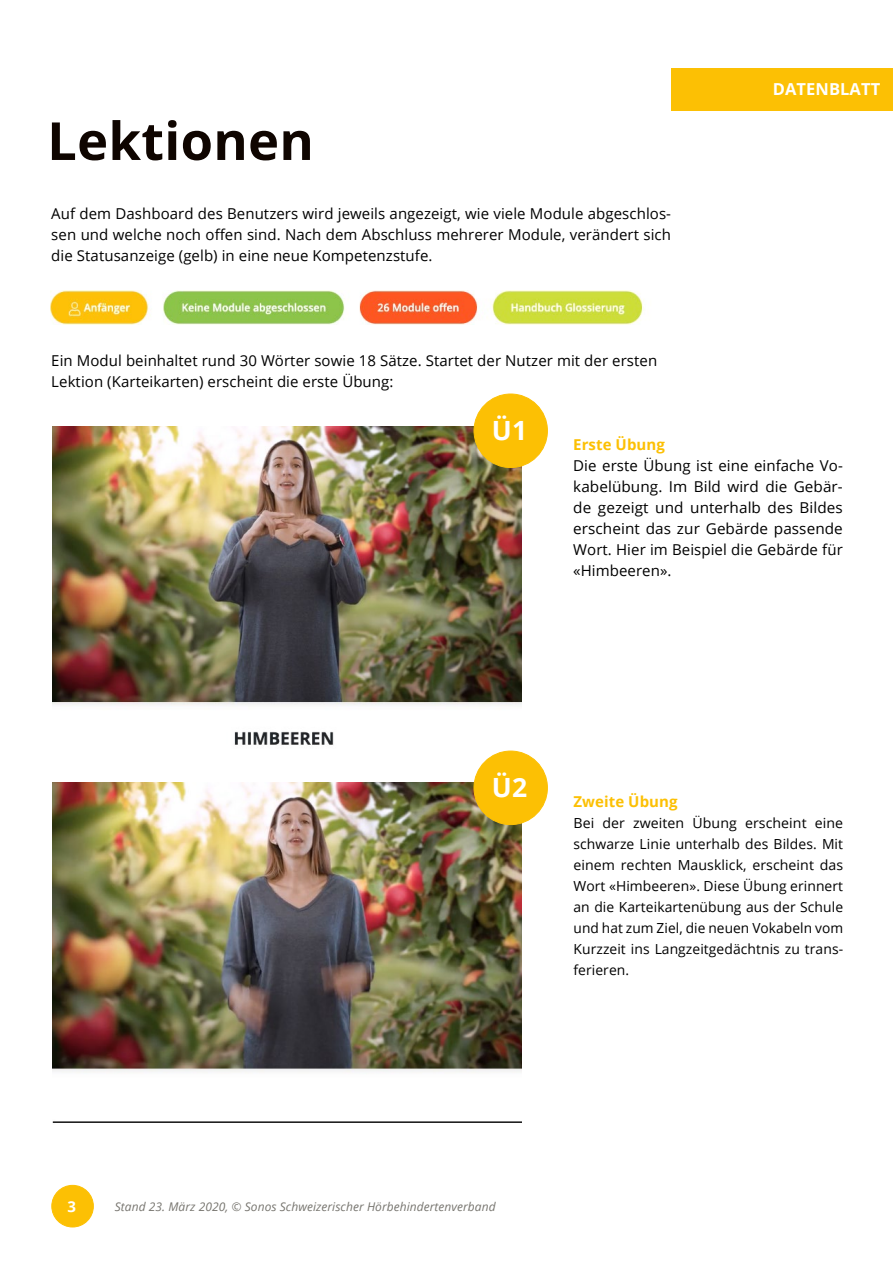
<style>
.page{position:relative;width:893px;height:1263px;background:#fff}
.page>*{position:absolute;margin:0;border:0;box-sizing:border-box;transform-origin:0 0}
.t1{font:700 52.5px "Open Sans";letter-spacing:.005em;color:#0f0500}
.t2{font:700 26.55px "Open Sans";color:#fff}
.t3{font:700 16.5px "Open Sans";letter-spacing:.005em;color:#fff}
.t4{font:15px/21px "Open Sans";letter-spacing:.005em;color:#000;text-align:justify}
.t5{font:700 15px "Open Sans";letter-spacing:.005em;color:#fcc004}
.t6{font:700 15px "Open Sans";color:#fff}
.t7{font:13.8px/21px "Open Sans";letter-spacing:.005em;color:#000;text-align:justify}
.t8{font:italic 12px "Open Sans";letter-spacing:.005em;color:#77756f}
</style>
<div class="page">
<div style="left:671px;top:68px;width:222px;height:42px;background:#fcc004"></div>
<img style="left:50px;top:290px;width:593px;height:34px">
<img style="left:53px;top:426px;width:469px;height:357px">
<div style="left:474px;top:394px;width:73px;height:74px;background:#fcc004;border-radius:50%"></div>
<div style="left:474px;top:394px;width:74px;height:74px;border:1px solid #fcc004;border-radius:50%"></div>
<img style="left:53px;top:783px;width:469px;height:340px">
<div style="left:474px;top:751px;width:73px;height:74px;background:#fcc004;border-radius:50%"></div>
<div style="left:474px;top:751px;width:74px;height:74px;border:1px solid #fcc004;border-radius:50%"></div>
<div style="left:52px;top:1185px;width:41px;height:42px;background:#fcc004;border-radius:50%"></div>
<div style="left:52px;top:1185px;width:42px;height:42px;border:1px solid #fcc004;border-radius:50%"></div>
<h1 class="t1" style="left:47px;top:104px;width:268px">Lektionen</h1>
<p class="t4" style="left:51px;top:203px;width:621px">Auf dem Dashboard des Benutzers wird jeweils angezeigt, wie viele Module abgeschlos&shy;sen und welche noch offen sind. Nach dem Abschluss mehrerer Module, verändert sich die Statusanzeige (gelb) in eine neue Kompetenzstufe.</p>
<p class="t4" style="left:51px;top:350px;width:607px">Ein Modul beinhaltet rund 30 Wörter sowie 18 Sätze. Startet der Nutzer mit der ersten<br>Lektion (Karteikarten) erscheint die erste Übung:</p>
<p class="t3" style="left:773px;top:78px;width:109px">DATENBLATT</p>
<h2 class="t2" style="left:492px;top:412px;width:37px">Ü1</h2>
<p class="t5" style="left:573px;top:434px;width:93px">Erste Übung</p>
<p class="t4" style="left:573px;top:455px;width:271px">Die erste Übung ist eine einfache Vo&shy;kabelübung. Im Bild wird die Gebär&shy;de gezeigt und unterhalb des Bildes erscheint das zur Gebärde passende Wort. Hier im Beispiel die Gebärde für «Himbeeren».</p>
<h2 class="t2" style="left:492px;top:769px;width:37px">Ü2</h2>
<p class="t5" style="left:573px;top:791px;width:106px">Zweite Übung</p>
<p class="t7" style="left:573px;top:812px;width:271px">Bei der zweiten Übung erscheint eine schwarze Linie unterhalb des Bildes. Mit einem rechten Mausklick, erscheint das Wort «Himbeeren». Diese Übung erinnert an die Karteikartenübung aus der Schule und hat zum Ziel, die neuen Vokabeln vom Kurzzeit ins Langzeitgedächtnis zu trans&shy;ferieren.</p>
<p class="t6" style="left:67px;top:1196px;width:10px">3</p>
<p class="t8" style="left:115px;top:1198px;width:382px">Stand 23. März 2020, © Sonos Schweizerischer Hörbehindertenverband</p>
</div>
